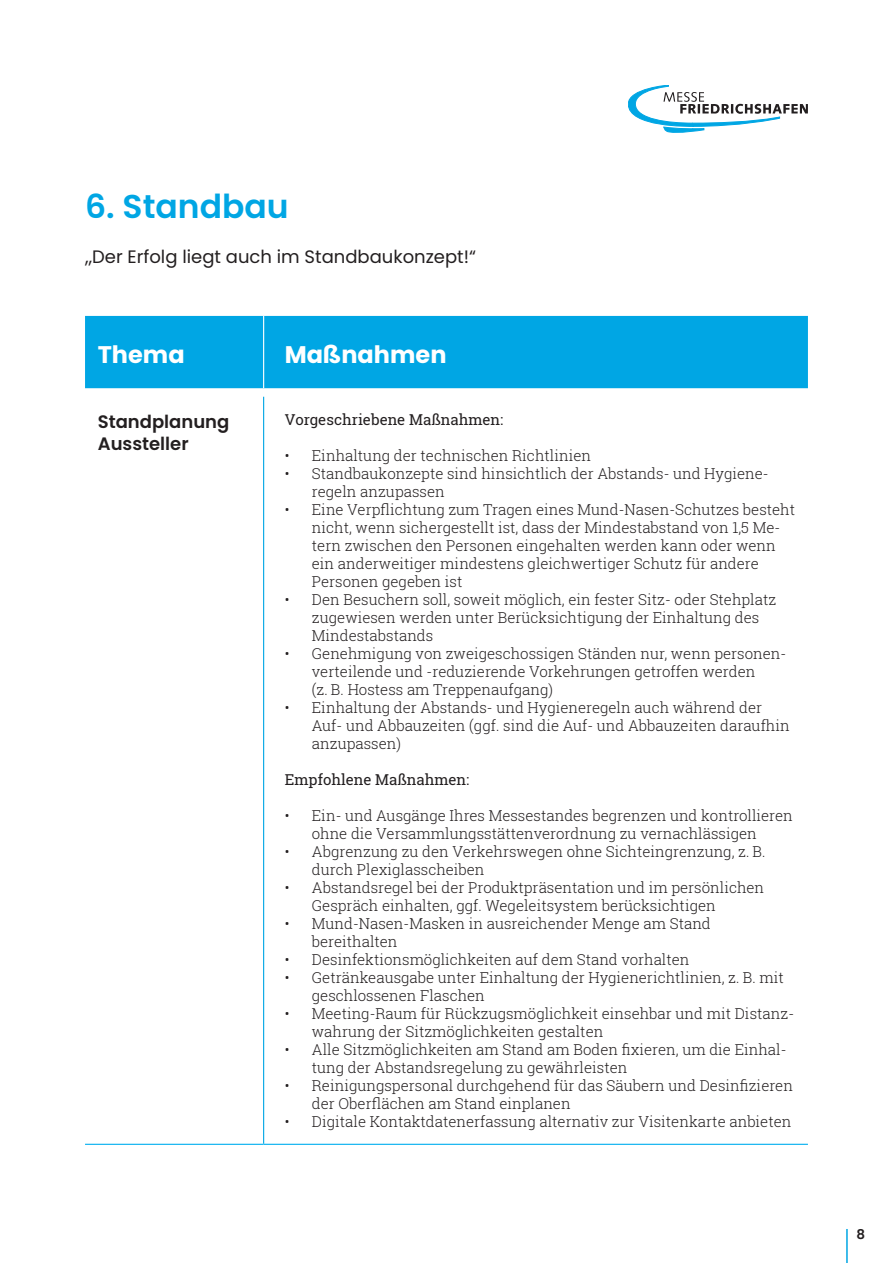
<style>
.page{position:relative;width:893px;height:1263px;background:#fff}
.page>*{position:absolute;margin:0;border:0;box-sizing:border-box;transform-origin:0 0}
.t1{font:600 33px "Poppins";color:#00a6e4}
.t2{font:700 24px "Poppins";color:#fff}
.t3{font:18px "Poppins";color:#231f20}
.t4{font:600 18px/21.6px "Poppins";color:#231f20}
.t5{font:300 15px/18px "Roboto Slab";color:#231f20}
.t6{font:15px "Roboto Slab";color:#231f20}
.t7{font:600 13.5px "Poppins";color:#231f20}
</style>
<div class="page">
<hr style="left:846px;top:1229px;width:2px;height:34px;background:#00a6e4">
<div style="left:85px;top:316px;width:723px;height:72px;background:#00a6e4"></div>
<hr style="left:263px;top:397px;width:1px;height:747px;background:#00a6e4">
<hr style="left:263px;top:316px;width:1px;height:72px;background:#fff">
<hr style="left:85px;top:1144px;width:179px;height:1px;background:#00aeef">
<hr style="left:264px;top:1144px;width:544px;height:1px;background:#00aeef">
<svg style="left:628px;top:85px;width:180px;height:47px"></svg>
<p class="t1" style="left:85px;top:187px;width:205px">6. Standbau</p>
<p class="t3" style="left:85px;top:246px;width:393px">„Der Erfolg liegt auch im Standbaukonzept!“</p>
<p class="t2" style="left:98px;top:340px;width:88px">Thema</p>
<p class="t2" style="left:285px;top:340px;width:163px">Maßnahmen</p>
<p class="t4" style="left:98px;top:411px;width:133px">Standplanung<br>Aussteller</p>
<p class="t6" style="left:285px;top:409px;width:220px">Vorgeschriebene Maßnahmen:</p>
<p class="t5" style="left:285px;top:446px;width:308px">• Einhaltung der technischen Richtlinien</p>
<p class="t5" style="left:312px;top:464px;width:458px;text-indent:-27px">• Standbaukonzepte sind hinsichtlich der Abstands- und Hygiene&shy;regeln anzupassen</p>
<p class="t5" style="left:312px;top:500px;width:485px;text-indent:-27px">• Eine Verpflichtung zum Tragen eines Mund-Nasen-Schutzes besteht nicht, wenn sichergestellt ist, dass der Mindestabstand von 1,5 Me&shy;tern zwischen den Personen eingehalten werden kann oder wenn ein anderweitiger mindestens gleichwertiger Schutz für andere Personen gegeben ist</p>
<p class="t5" style="left:312px;top:590px;width:466px;text-indent:-27px">• Den Besuchern soll, soweit möglich, ein fester Sitz- oder Stehplatz zugewiesen werden unter Berücksichtigung der Einhaltung des<br>Mindestabstands</p>
<p class="t5" style="left:312px;top:644px;width:476px;text-indent:-27px">• Genehmigung von zweigeschossigen Ständen nur, wenn personen&shy;verteilende und -reduzierende Vorkehrungen getroffen werden<br>(z. B. Hostess am Treppenaufgang)</p>
<p class="t5" style="left:312px;top:698px;width:479px;text-indent:-27px">• Einhaltung der Abstands- und Hygieneregeln auch während der<br>Auf- und Abbauzeiten (ggf. sind die Auf- und Abbauzeiten daraufhin anzupassen)</p>
<p class="t6" style="left:285px;top:769px;width:186px">Empfohlene Maßnahmen:</p>
<p class="t5" style="left:312px;top:806px;width:482px;text-indent:-27px">• Ein- und Ausgänge Ihres Messestandes begrenzen und kontrollieren ohne die Versammlungsstättenverordnung zu vernachlässigen</p>
<p class="t5" style="left:312px;top:842px;width:455px;text-indent:-27px">• Abgrenzung zu den Verkehrswegen ohne Sichteingrenzung, z. B. durch Plexiglasscheiben</p>
<p class="t5" style="left:312px;top:878px;width:454px;text-indent:-27px">• Abstandsregel bei der Produktpräsentation und im persönlichen<br>Gespräch einhalten, ggf. Wegeleitsystem berücksichtigen</p>
<p class="t5" style="left:312px;top:914px;width:400px;text-indent:-27px">• Mund-Nasen-Masken in ausreichender Menge am Stand bereithalten</p>
<p class="t5" style="left:285px;top:950px;width:406px">• Desinfektionsmöglichkeiten auf dem Stand vorhalten</p>
<p class="t5" style="left:312px;top:968px;width:473px;text-indent:-27px">• Getränkeausgabe unter Einhaltung der Hygienerichtlinien, z. B. mit geschlossenen Flaschen</p>
<p class="t5" style="left:312px;top:1004px;width:484px;text-indent:-27px">• Meeting-Raum für Rückzugsmöglichkeit einsehbar und mit Distanz&shy;wahrung der Sitzmöglichkeiten gestalten</p>
<p class="t5" style="left:312px;top:1040px;width:476px;text-indent:-27px">• Alle Sitzmöglichkeiten am Stand am Boden fixieren, um die Einhal&shy;tung der Abstandsregelung zu gewährleisten</p>
<p class="t5" style="left:312px;top:1076px;width:483px;text-indent:-27px">• Reinigungspersonal durchgehend für das Säubern und Desinfizieren der Oberflächen am Stand einplanen</p>
<p class="t5" style="left:285px;top:1112px;width:508px">• Digitale Kontaktdatenerfassung alternativ zur Visitenkarte anbieten</p>
<p class="t7" style="left:856px;top:1226px;width:10px">8</p>
</div>
